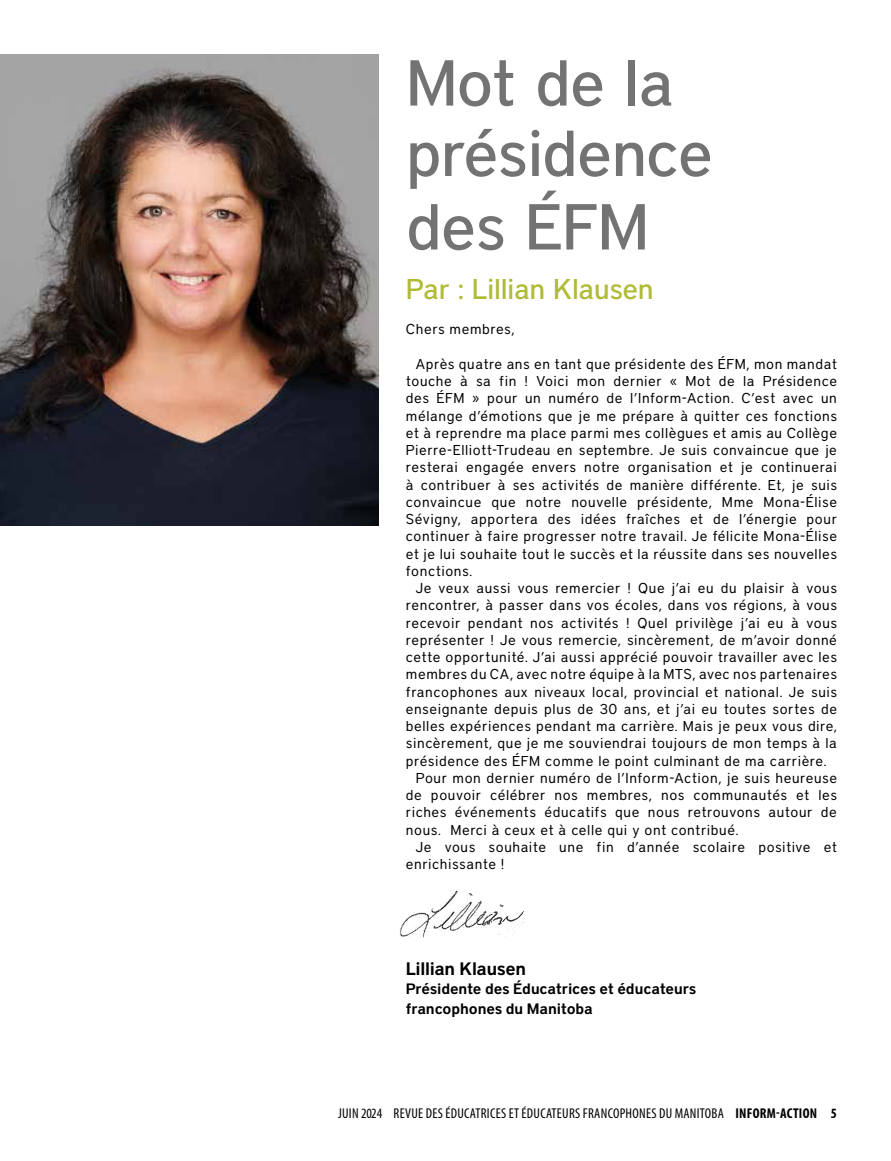
<style>
.page{position:relative;width:891px;height:1161px;background:#fff}
.page>*{position:absolute;margin:0;border:0;box-sizing:border-box;transform-origin:0 0}
.t1{font:500 64.5px/72px "District";letter-spacing:-.02em;color:#747373}
.t2{font:500 28.5px "District";letter-spacing:-.015em;color:#b0bb36}
.t3{font:600 18px "District";letter-spacing:-.02em;color:#000}
.t4{font:600 15px/19.5px "District";letter-spacing:-.01em;color:#000}
.t5{font:14.25px/17.2px "District";letter-spacing:.04em;color:#000;text-align:justify}
.t6{font:condensed 14.25px "Myriad Pro";letter-spacing:.02em;color:#000}
.s1{font-weight:700}
</style>
<div class="page">
<img style="left:399px;top:889px;width:126px;height:49px">
<img style="left:0;top:54px;width:378px;height:472px">
<h1 class="t1" style="left:406px;top:46px;width:309px">Mot de la présidence des ÉFM</h1>
<h2 class="t2" style="left:406px;top:272px;width:250px">Par : Lillian Klausen</h2>
<p class="t5" style="left:406px;top:321px;width:110px">Chers membres,</p>
<p class="t5" style="left:406px;top:355px;width:433px;text-indent:10px">Après quatre ans en tant que présidente des ÉFM, mon mandat touche à sa fin ! Voici mon dernier « Mot de la Présidence des ÉFM » pour un numéro de l’Inform-Action. C’est avec un mélange d’émotions que je me prépare à quitter ces fonctions et à reprendre ma place parmi mes collègues et amis au Collège Pierre-Elliott-Trudeau en septembre. Je suis convaincue que je resterai engagée envers notre organisation et je continuerai à contribuer à ses activités de manière différente. Et, je suis convaincue que notre nouvelle présidente, Mme Mona-Élise Sévigny, apportera des idées fraîches et de l’énergie pour continuer à faire progresser notre travail. Je félicite Mona-Élise et je lui souhaite tout le succès et la réussite dans ses nouvelles fonctions.</p>
<p class="t5" style="left:416px;top:579px;width:423px">Je veux aussi vous remercier ! Que j’ai eu du plaisir à vous</p>
<p class="t5" style="left:406px;top:597px;width:433px">rencontrer, à passer dans vos écoles, dans vos régions, à vous</p>
<p class="t5" style="left:406px;top:614px;width:433px">recevoir pendant nos activités ! Quel privilège j’ai eu à vous</p>
<p class="t5" style="left:406px;top:631px;width:433px">représenter ! Je vous remercie, sincèrement, de m’avoir donné</p>
<p class="t5" style="left:406px;top:648px;width:433px">cette opportunité. J’ai aussi apprécié pouvoir travailler avec les</p>
<p class="t5" style="left:406px;top:666px;width:433px">membres du CA, avec notre équipe à la MTS, avec nos partenaires</p>
<p class="t5" style="left:406px;top:683px;width:433px">francophones aux niveaux local, provincial et national. Je suis</p>
<p class="t5" style="left:406px;top:700px;width:433px">enseignante depuis plus de 30 ans, et j’ai eu toutes sortes de</p>
<p class="t5" style="left:406px;top:717px;width:433px">belles expériences pendant ma carrière. Mais je peux vous dire,</p>
<p class="t5" style="left:406px;top:735px;width:433px">sincèrement, que je me souviendrai toujours de mon temps à la</p>
<p class="t5" style="left:406px;top:752px;width:422px">présidence des ÉFM comme le point culminant de ma carrière.</p>
<p class="t5" style="left:416px;top:769px;width:423px">Pour mon dernier numéro de l’Inform-Action, je suis heureuse</p>
<p class="t5" style="left:406px;top:786px;width:433px">de pouvoir célébrer nos membres, nos communautés et les</p>
<p class="t5" style="left:406px;top:804px;width:433px">riches événements éducatifs que nous retrouvons autour de</p>
<p class="t5" style="left:406px;top:821px;width:334px">nous. Merci à ceux et à celle qui y ont contribué.</p>
<p class="t5" style="left:416px;top:838px;width:423px">Je vous souhaite une fin d’année scolaire positive et</p>
<p class="t5" style="left:406px;top:855px;width:100px">enrichissante !</p>
<p class="t3" style="left:406px;top:958px;width:122px">Lillian Klausen</p>
<p class="t4" style="left:406px;top:979px;width:292px">Présidente des Éducatrices et éducateurs francophones du Manitoba</p>
<p class="t6" style="left:338px;top:1104px;width:500px">JUIN 2024 REVUE DES ÉDUCATRICES ET ÉDUCATEURS FRANCOPHONES DU MANITOBA <span class="s1">INFORM-ACTION 5</span></p>
</div>
